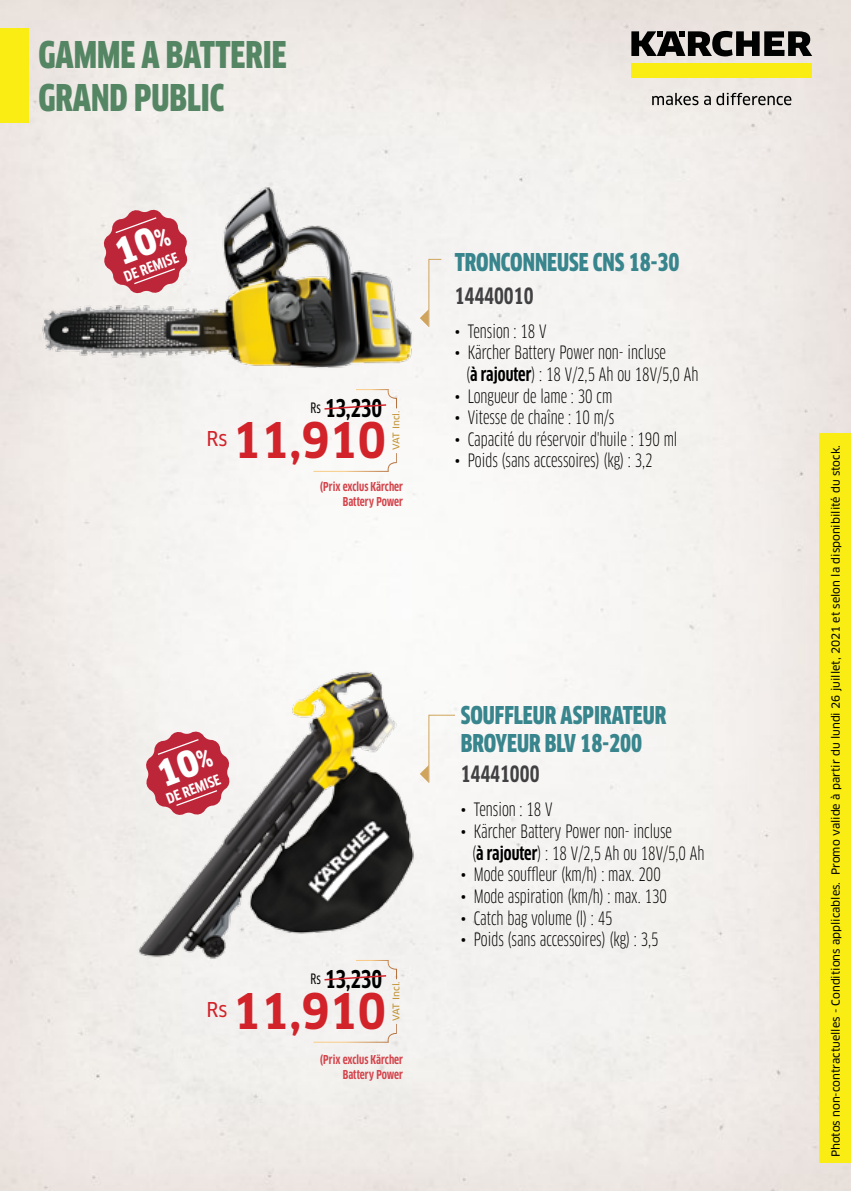
<style>
.page{position:relative;width:851px;height:1191px;background:#fff}
.page>*{position:absolute;margin:0;border:0;box-sizing:border-box;transform-origin:0 0}
.t1{font:700 48px "Clan Pro Narr";color:#d2232a}
.t2{font:900 condensed 36px/43.2px "Clan Pro";color:#558664}
.t3{font:900 condensed 24px/28.8px "Clan Pro";color:#38858d}
.t4{font:700 condensed 24px "Clan Pro";letter-spacing:-.02em;color:#000}
.t5{font:700 condensed 22px "Clan Pro";color:#414042}
.t6{font:20px "Clan Pro Narr News";color:#d2232a}
.t7{font:condensed 18px/21.6px "Clan Pro";color:#000}
.t8{font:700 condensed 14px "Clan Pro";color:#fff;scale:1.12 1}
.t9{font:700 condensed 12px/14.4px "Clan Pro";color:#d4424a;text-align:right}
.t10{font:11px "Clan Pro News";color:#000}
.t11{font:9px "Clan Pro News";color:#c1912e;scale:1.06 1}
.s1{font-weight:700}
</style>
<div class="page">
<img style="left:0;top:0;width:850px;height:1191px">
<div style="left:819px;top:433px;width:31px;height:729px;background:#f9ed13"></div>
<svg style="left:716px;top:93px;width:75px;height:12px"></svg>
<svg style="left:652px;top:93px;width:58px;height:12px"></svg>
<div style="left:631px;top:64px;width:181px;height:14px;background:#f9ed13"></div>
<svg style="left:631px;top:31px;width:181px;height:25px;background:#555352"></svg>
<div style="left:0;top:28px;width:28px;height:95px;background:#f9ed13"></div>
<img style="left:132px;top:650px;width:309px;height:327px">
<img style="left:41px;top:181px;width:383px;height:215px">
<svg style="left:420px;top:714px;width:35px;height:69px"></svg>
<svg style="left:420px;top:259px;width:22px;height:68px"></svg>
<svg style="left:323px;top:389px;width:74px;height:21px"></svg>
<svg style="left:313px;top:453px;width:83px;height:19px"></svg>
<svg style="left:323px;top:960px;width:74px;height:21px"></svg>
<svg style="left:313px;top:1024px;width:83px;height:18px"></svg>
<svg style="left:103px;top:209px;width:85px;height:85px;background:#cc5e6b"></svg>
<svg style="left:145px;top:730px;width:85px;height:86px;background:#cc606d"></svg>
<h2 class="t2" style="left:38px;top:34px;width:250px">GAMME A BATTERIE<br>GRAND PUBLIC</h2>
<p class="t8" style="left:122px;top:270px;width:52px;rotate:-21deg">DE REMISE</p>
<h3 class="t4" style="left:310px;top:395px;width:73px"><sup>Rs</sup> 13,230</h3>
<p class="t6" style="left:206px;top:427px;width:22px">Rs</p>
<h1 class="t1" style="left:233px;top:413px;width:155px">11,910</h1>
<p class="t11" style="left:391px;top:450px;width:39px;rotate:-90deg">VAT Incl.</p>
<p class="t9" style="left:320px;top:480px;width:85px">(Prix exclus Kärcher<br>Battery Power</p>
<h3 class="t3" style="left:454px;top:248px;width:226px">TRONCONNEUSE CNS 18-30</h3>
<p class="t5" style="left:454px;top:283px;width:80px">14440010</p>
<p class="t7" style="left:454px;top:320px;width:93px">• Tension : 18 V</p>
<p class="t7" style="left:466px;top:342px;width:234px;text-indent:-11px">• Kärcher Battery Power non- incluse<br>(<span class="s1">à rajouter</span>) : 18 V/2,5 Ah ou 18V/5,0 Ah</p>
<p class="t7" style="left:454px;top:385px;width:159px">• Longueur de lame : 30 cm</p>
<p class="t7" style="left:454px;top:407px;width:161px">• Vitesse de chaîne : 10 m/s</p>
<p class="t7" style="left:454px;top:428px;width:224px">• Capacité du réservoir d'huile : 190 ml</p>
<p class="t7" style="left:454px;top:450px;width:199px">• Poids (sans accessoires) (kg) : 3,2</p>
<p class="t8" style="left:164px;top:791px;width:52px;rotate:-21deg">DE REMISE</p>
<h3 class="t4" style="left:310px;top:965px;width:73px"><sup>Rs</sup> 13,230</h3>
<p class="t6" style="left:206px;top:998px;width:22px">Rs</p>
<h1 class="t1" style="left:233px;top:983px;width:155px">11,910</h1>
<p class="t11" style="left:391px;top:1021px;width:39px;rotate:-90deg">VAT Incl.</p>
<p class="t9" style="left:320px;top:1052px;width:85px">(Prix exclus Kärcher<br>Battery Power</p>
<h3 class="t3" style="left:460px;top:700px;width:207px">SOUFFLEUR ASPIRATEUR<br>BROYEUR BLV 18-200</h3>
<p class="t5" style="left:460px;top:761px;width:80px">14441000</p>
<p class="t7" style="left:460px;top:799px;width:93px">• Tension : 18 V</p>
<p class="t7" style="left:472px;top:820px;width:234px;text-indent:-11px">• Kärcher Battery Power non- incluse<br>(<span class="s1">à rajouter</span>) : 18 V/2,5 Ah ou 18V/5,0 Ah</p>
<p class="t7" style="left:460px;top:864px;width:201px">• Mode souffleur (km/h) : max. 200</p>
<p class="t7" style="left:460px;top:885px;width:208px">• Mode aspiration (km/h) : max. 130</p>
<p class="t7" style="left:460px;top:907px;width:153px">• Catch bag volume (l) : 45</p>
<p class="t7" style="left:460px;top:928px;width:199px">• Poids (sans accessoires) (kg) : 3,5</p>
<p class="t10" style="left:829px;top:1157px;width:713px;rotate:-90deg">Photos non-contractuelles - Conditions applicables. Promo valide à partir du lundi 26 juillet, 2021 et selon la disponibilité du stock.</p>
</div>
